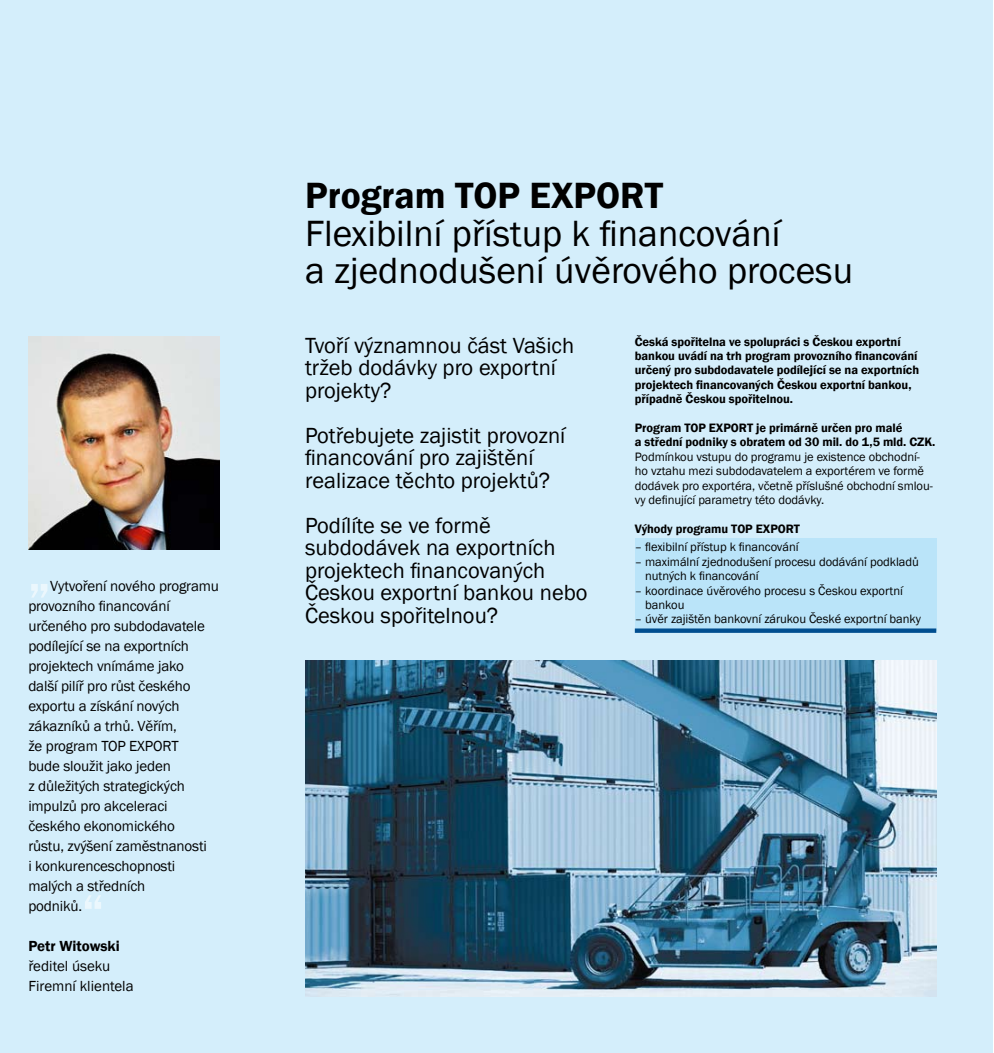
<style>
.page{position:relative;width:994px;height:1053px;background:#fff}
.page>*{position:absolute;margin:0;border:0;box-sizing:border-box;transform-origin:0 0}
.t1{font:600 50px "Franklin Gothic";color:#ebf7fd}
.t2{font:37.5px/37.5px "Franklin Gothic";color:#000}
.t3{font:600 37.5px "Franklin Gothic";color:#000}
.t4{font:22.5px/22.5px "Franklin Gothic";color:#000}
.t5{font:15px/20px "Franklin Gothic";letter-spacing:-.01em;color:#000}
.t6{font:600 15px "Franklin Gothic";color:#000}
.t7{font:12.5px/14.4px "Franklin Gothic";letter-spacing:-.005em;color:#000}
.t8{font:600 12.5px/14.4px "Franklin Gothic";letter-spacing:-.005em;color:#000}
</style>
<div class="page">
<div style="left:248px;top:0;width:744px;height:1052px;background:#d4eefb"></div>
<div style="left:634px;top:537px;width:301px;height:93px;background:#bae4f9"></div>
<svg style="left:634px;top:628px;width:301px;height:4px"></svg>
<img style="left:305px;top:660px;width:630px;height:336px">
<div style="left:0;top:0;width:248px;height:1052px;background:#d4eefb"></div>
<img style="left:28px;top:337px;width:192px;height:212px">
<p class="t5" style="left:28px;top:576px;width:192px;text-indent:22px">Vytvoření nového programu provozního financování určeného pro subdodavatele podílející se na exportních projektech vnímáme jako<br>další pilíř pro růst českého exportu a získání nových zákazníků a trhů. Věřím,<br>že program TOP EXPORT<br>bude sloužit jako jeden<br>z důležitých strategických impulzů pro akceleraci českého ekonomického<br>růstu, zvýšení zaměstnanosti<br>i konkurenceschopnosti malých a středních<br>podniků.</p>
<h1 class="t1" style="left:28px;top:543px;width:23px">„</h1>
<h1 class="t1" style="left:82px;top:880px;width:23px">“</h1>
<p class="t6" style="left:28px;top:936px;width:93px">Petr Witowski</p>
<p class="t5" style="left:28px;top:956px;width:107px">ředitel úseku<br>Firemní klientela</p>
<h2 class="t3" style="left:305px;top:173px;width:359px">Program TOP EXPORT</h2>
<h2 class="t2" style="left:305px;top:215px;width:549px">Flexibilní přístup k financování<br>a zjednodušení úvěrového procesu</h2>
<h3 class="t4" style="left:305px;top:334px;width:270px">Tvoří významnou část Vašich tržeb dodávky pro exportní projekty?</h3>
<h3 class="t4" style="left:305px;top:424px;width:262px">Potřebujete zajistit provozní financování pro zajištění realizace těchto projektů?</h3>
<h3 class="t4" style="left:305px;top:514px;width:284px">Podílíte se ve formě subdodávek na exportních projektech financovaných<br>Českou exportní bankou nebo<br>Českou spořitelnou?</h3>
<p class="t8" style="left:634px;top:334px;width:286px">Česká spořitelna ve spolupráci s Českou exportní bankou uvádí na trh program provozního financování určený pro subdodavatele podílející se na exportních projektech financovaných Českou exportní bankou, případně Českou spořitelnou.</p>
<p class="t8" style="left:634px;top:420px;width:302px">Program TOP EXPORT je primárně určen pro malé<br>a střední podniky s obratem od 30 mil. do 1,5 mld. CZK.</p>
<p class="t7" style="left:634px;top:449px;width:299px">Podmínkou vstupu do programu je existence obchodní&shy;ho vztahu mezi subdodavatelem a exportérem ve formě dodávek pro exportéra, včetně příslušné obchodní smlou&shy;vy definující parametry této dodávky.</p>
<p class="t8" style="left:634px;top:521px;width:167px">Výhody programu TOP EXPORT</p>
<p class="t7" style="left:634px;top:540px;width:165px">– flexibilní přístup k financování</p>
<p class="t7" style="left:645px;top:554px;width:275px;text-indent:-10px">– maximální zjednodušení procesu dodávání podkladů nutných k financování</p>
<p class="t7" style="left:645px;top:583px;width:259px;text-indent:-10px">– koordinace úvěrového procesu s Českou exportní bankou</p>
<p class="t7" style="left:634px;top:612px;width:287px">– úvěr zajištěn bankovní zárukou České exportní banky</p>
</div>
